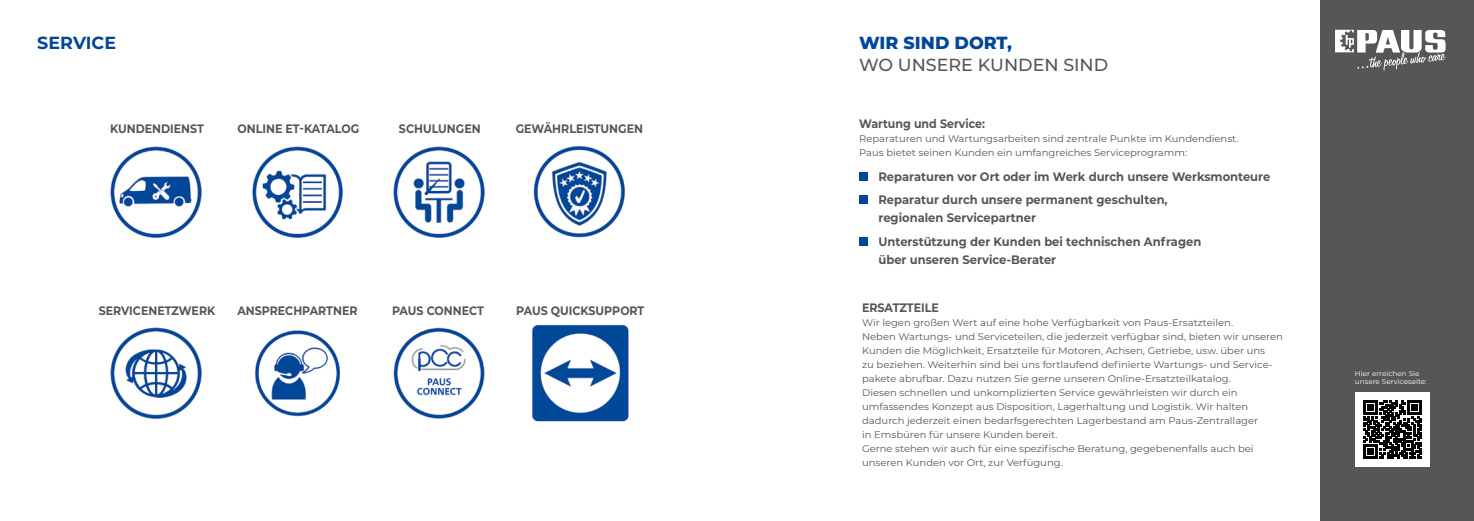
<style>
.page{position:relative;width:1474px;height:521px;background:#fff}
.page>*{position:absolute;margin:0;border:0;box-sizing:border-box;transform-origin:0 0}
.t1{font:500 17.5px "Montserrat";color:#565655}
.t2{font:800 17.5px "Montserrat";color:#004699}
.t3{font:700 17.5px "Montserrat";color:#004699}
.t4{font:700 12.25px/23.4px "Montserrat";color:#565655;scale:.94 1}
.t5{font:700 12.25px "Montserrat";color:#565655;scale:.9 1}
.t6{font:9.62px/14px "Montserrat";color:#565655;scale:1.04 1}
.t7{font:7px/7.9px "Montserrat";color:#fff;scale:1.04 1}
</style>
<div class="page">
<div style="left:1320px;top:0;width:153px;height:521px;background:#565655"></div>
<svg style="left:1335px;top:30px;width:110px;height:40px"></svg>
<div style="left:859px;top:172px;width:8px;height:9px;background:#004699"></div>
<div style="left:859px;top:196px;width:8px;height:8px;background:#004699"></div>
<div style="left:859px;top:237px;width:8px;height:9px;background:#004699"></div>
<img style="left:110px;top:146px;width:92px;height:92px">
<img style="left:252px;top:146px;width:91px;height:92px">
<img style="left:393px;top:146px;width:92px;height:92px">
<img style="left:533px;top:146px;width:93px;height:92px">
<img style="left:110px;top:327px;width:92px;height:92px">
<img style="left:255px;top:330px;width:85px;height:87px">
<img style="left:393px;top:327px;width:92px;height:92px">
<img style="left:532px;top:325px;width:97px;height:97px">
<div style="left:1354px;top:392px;width:75px;height:75px;background:#fff"></div>
<svg style="left:1363px;top:400px;width:58px;height:59px"></svg>
<h1 class="t3" style="left:37px;top:30px;width:80px">SERVICE</h1>
<h1 class="t2" style="left:859px;top:30px;width:154px">WIR SIND DORT,</h1>
<h1 class="t1" style="left:859px;top:53px;width:251px">WO UNSERE KUNDEN SIND</h1>
<p class="t5" style="left:110px;top:120px;width:106px">KUNDENDIENST</p>
<p class="t5" style="left:238px;top:120px;width:136px">ONLINE ET-KATALOG</p>
<p class="t5" style="left:399px;top:120px;width:92px">SCHULUNGEN</p>
<p class="t5" style="left:515px;top:120px;width:143px">GEWÄHRLEISTUNGEN</p>
<p class="t5" style="left:859px;top:114px;width:141px">Wartung und Service:</p>
<p class="t6" style="left:859px;top:131px;width:366px">Reparaturen und Wartungsarbeiten sind zentrale Punkte im Kundendienst.<br>Paus bietet seinen Kunden ein umfangreiches Serviceprogramm:</p>
<p class="t4" style="left:878px;top:164px;width:418px">Reparaturen vor Ort oder im Werk durch unsere Werksmonteure<br>Reparatur durch unsere permanent geschulten,</p>
<p class="t4" style="left:878px;top:206px;width:345px">regionalen Servicepartner<br>Unterstützung der Kunden bei technischen Anfragen</p>
<p class="t4" style="left:878px;top:247px;width:191px">über unseren Service-Berater</p>
<p class="t5" style="left:99px;top:301px;width:131px">SERVICENETZWERK</p>
<p class="t5" style="left:237px;top:301px;width:135px">ANSPRECHPARTNER</p>
<p class="t5" style="left:392px;top:301px;width:104px">PAUS CONNECT</p>
<p class="t5" style="left:516px;top:301px;width:144px">PAUS QUICKSUPPORT</p>
<p class="t5" style="left:862px;top:299px;width:87px">ERSATZTEILE</p>
<p class="t6" style="left:862px;top:315px;width:406px">Wir legen großen Wert auf eine hohe Verfügbarkeit von Paus-Ersatzteilen.<br>Neben Wartungs- und Serviceteilen, die jederzeit verfügbar sind, bieten wir unseren Kunden die Möglichkeit, Ersatzteile für Motoren, Achsen, Getriebe, usw. über uns<br>zu beziehen. Weiterhin sind bei uns fortlaufend definierte Wartungs- und Service&shy;pakete abrufbar. Dazu nutzen Sie gerne unseren Online-Ersatzteilkatalog.<br>Diesen schnellen und unkomplizierten Service gewährleisten wir durch ein umfassendes Konzept aus Disposition, Lagerhaltung und Logistik. Wir halten dadurch jederzeit einen bedarfsgerechten Lagerbestand am Paus-Zentrallager<br>in Emsbüren für unsere Kunden bereit.<br>Gerne stehen wir auch für eine spezifische Beratung, gegebenenfalls auch bei unseren Kunden vor Ort, zur Verfügung.</p>
<p class="t7" style="left:1354px;top:370px;width:71px">Hier erreichen Sie unsere Serviceseite:</p>
</div>
